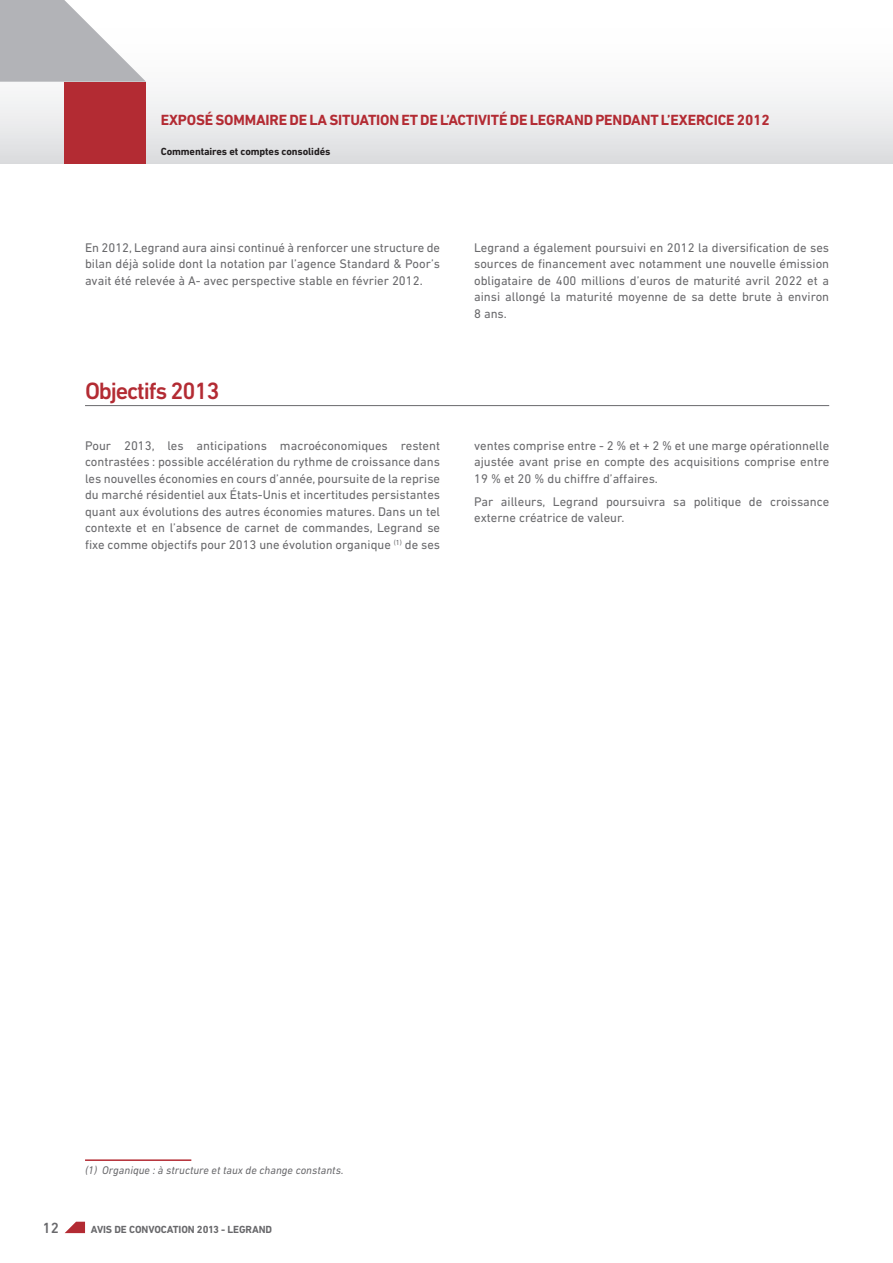
<style>
.page{position:relative;width:893px;height:1263px;background:#fff}
.page>*{position:absolute;margin:0;border:0;box-sizing:border-box;transform-origin:0 0}
.t1{font:500 24px "DIN Next LT Pro";letter-spacing:-.05em;color:#b32b33}
.t2{font:700 15px "DIN Next LT Pro";letter-spacing:-.01em;color:#b32b33}
.t3{font:500 15px "DIN Next LT Pro";color:#69696c}
.t4{font:12.75px/16.5px "DIN Next LT Pro";color:#69696c;text-align:justify}
.t5{font:italic 11.25px "DIN Next LT Pro";color:#69696c}
.t6{font:700 10.5px "DIN Next LT Pro";letter-spacing:-.01em;color:#231f20}
.t7{font:700 10.5px "DIN Next LT Pro";letter-spacing:-.01em;color:#69696c}
</style>
<div class="page">
<svg style="left:65px;top:1222px;width:20px;height:11px"></svg>
<div style="left:0;top:0;width:893px;height:163px;background:linear-gradient(to bottom,#fff,#e2e3e5)"></div>
<div style="left:64px;top:82px;width:82px;height:81px;background:#b32b33"></div>
<svg style="left:0;top:0;width:146px;height:82px"></svg>
<hr style="left:85px;top:405px;width:744px;height:1px;background:#69696c">
<hr style="left:85px;top:1159px;width:106px;height:2px;background:#b32b33">
<p class="t2" style="left:161px;top:114px;width:610px">EXPOSÉ SOMMAIRE DE LA SITUATION ET DE L’ACTIVITÉ DE LEGRAND PENDANT L’EXERCICE 2012</p>
<p class="t6" style="left:161px;top:148px;width:171px">Commentaires et comptes consolidés</p>
<p class="t4" style="left:85px;top:240px;width:357px">En 2012, Legrand aura ainsi continué à renforcer une structure de bilan déjà solide dont la notation par l’agence Standard &amp; Poor’s avait été relevée à A- avec perspective stable en février 2012.</p>
<p class="t4" style="left:474px;top:240px;width:357px">Legrand a également poursuivi en 2012 la diversification de ses sources de financement avec notamment une nouvelle émission obligataire de 400 millions d’euros de maturité avril 2022 et a ainsi allongé la maturité moyenne de sa dette brute à environ 8 ans.</p>
<h1 class="t1" style="left:85px;top:382px;width:136px">Objectifs 2013</h1>
<p class="t4" style="left:85px;top:438px;width:357px">Pour 2013, les anticipations macroéconomiques restent contrastées : possible accélération du rythme de croissance dans les nouvelles économies en cours d’année, poursuite de la reprise du marché résidentiel aux États-Unis et incertitudes persistantes quant aux évolutions des autres économies matures. Dans un tel contexte et en l’absence de carnet de commandes, Legrand se fixe comme objectifs pour 2013 une évolution organique <sup>(1)</sup> de ses</p>
<p class="t4" style="left:474px;top:438px;width:357px">ventes comprise entre - 2 % et + 2 % et une marge opérationnelle ajustée avant prise en compte des acquisitions comprise entre 19 % et 20 % du chiffre d’affaires.</p>
<p class="t4" style="left:474px;top:494px;width:357px">Par ailleurs, Legrand poursuivra sa politique de croissance externe créatrice de valeur.</p>
<p class="t5" style="left:85px;top:1166px;width:260px">(1) Organique : à structure et taux de change constants.</p>
<p class="t3" style="left:42px;top:1223px;width:18px">12</p>
<p class="t7" style="left:91px;top:1226px;width:183px">AVIS DE CONVOCATION 2013 - LEGRAND</p>
</div>
